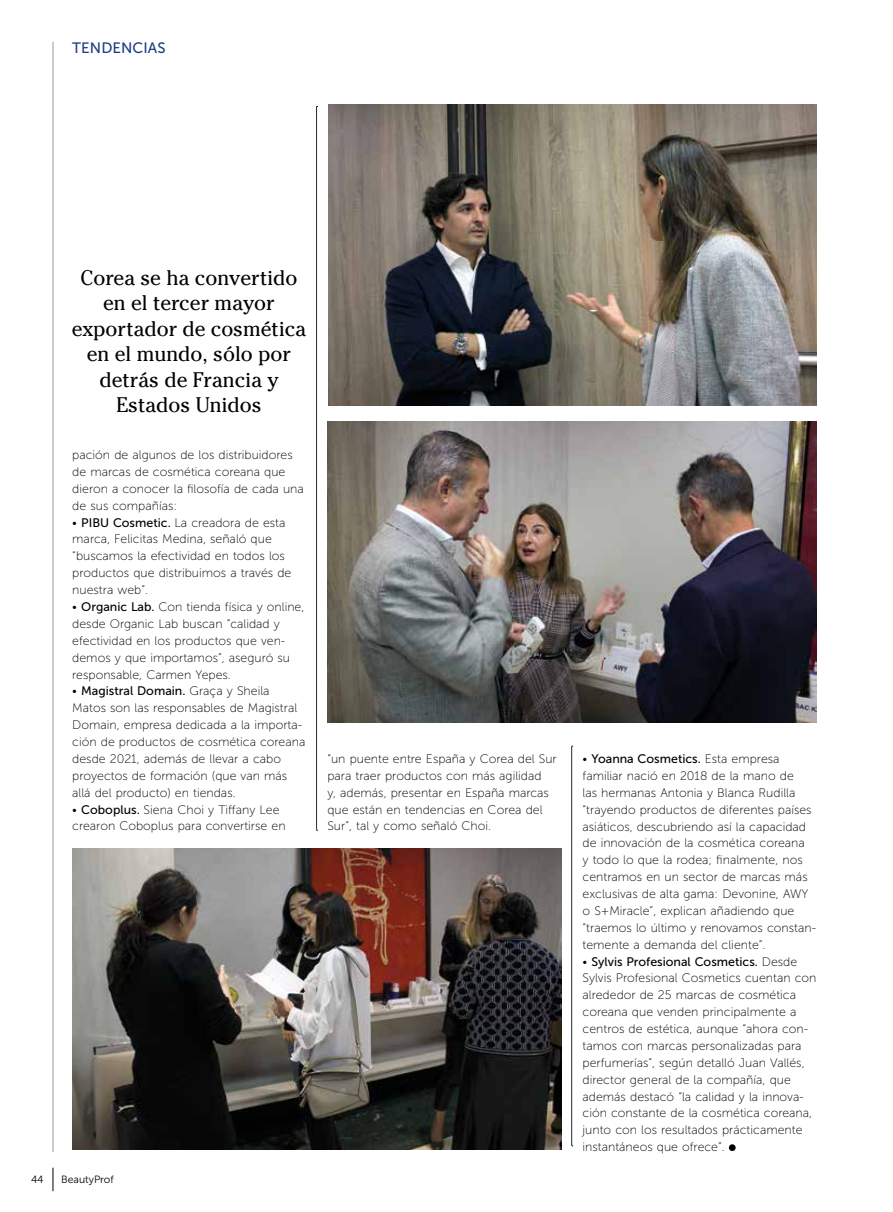
<style>
.page{position:relative;width:893px;height:1212px;background:#fff}
.page>*{position:absolute;margin:0;border:0;box-sizing:border-box;transform-origin:0 0}
.t1{font:21px/25.5px "Cheltenham Std";color:#000;text-align:center}
.t2{font:15px "Museo Sans 500";letter-spacing:.005em;color:#1e3d84}
.t3{font:12.3px/17px "Museo Sans 100";color:#000}
.t4{font:12.3px "Museo Sans 500";color:#000}
.t5{font:10.5px "Museo Sans 300";color:#000}
.s1{font-family:"Museo Sans 500"}
.s2{font-family:"Museo Sans 100"}
</style>
<div class="page">
<svg style="left:53px;top:1167px;width:1px;height:24px"></svg>
<hr style="left:53px;top:42px;width:1px;height:1110px;background:#9b9b9a">
<div style="left:729px;top:1144px;width:7px;height:7px;background:#000;border-radius:50%"></div>
<svg style="left:571px;top:746px;width:2px;height:400px"></svg>
<svg style="left:316px;top:106px;width:2px;height:725px"></svg>
<img style="left:329px;top:105px;width:487px;height:301px">
<img style="left:328px;top:421px;width:488px;height:302px">
<img style="left:72px;top:848px;width:489px;height:302px">
<p class="t2" style="left:72px;top:40px;width:95px">TENDENCIAS</p>
<h1 class="t1" style="left:72px;top:265px;width:236px">Corea se ha convertido en el tercer mayor exportador de cosmética en el mundo, sólo por detrás de Francia y<br>Estados Unidos</h1>
<p class="t3" style="left:72px;top:446px;width:233px">pación de algunos de los distribuidores de marcas de cosmética coreana que dieron a conocer la filosofía de cada una de sus compañías:</p>
<p class="t3" style="left:72px;top:514px;width:221px">• <span class="s1">PIBU Cosmetic.</span> La creadora de esta marca, Felicitas Medina, señaló que “buscamos la efectividad en todos los productos que distribuimos a través de nuestra web”.</p>
<p class="t3" style="left:72px;top:598px;width:234px">• <span class="s1">Organic Lab.</span> Con tienda física y online, desde Organic Lab buscan “calidad y efectividad en los productos que ven&shy;demos y que importamos”, aseguró su responsable, Carmen Yepes.</p>
<p class="t4" style="left:72px;top:684px;width:199px"><span class="s2">•</span> Magistral Domain. <span class="s2">Graça y Sheila</span></p>
<p class="t3" style="left:72px;top:700px;width:235px">Matos son las responsables de Magistral Domain, empresa dedicada a la importa&shy;ción de productos de cosmética coreana desde 2021, además de llevar a cabo proyectos de formación (que van más allá del producto) en tiendas.</p>
<p class="t3" style="left:72px;top:801px;width:215px">• <span class="s1">Coboplus.</span> Siena Choi y Tiffany Lee crearon Coboplus para convertirse en</p>
<p class="t5" style="left:31px;top:1174px;width:14px">44</p>
<p class="t5" style="left:61px;top:1174px;width:54px">BeautyProf</p>
<p class="t3" style="left:327px;top:750px;width:231px">“un puente entre España y Corea del Sur para traer productos con más agilidad<br>y, además, presentar en España marcas que están en tendencias en Corea del Sur”, tal y como señaló Choi.</p>
<p class="t4" style="left:583px;top:752px;width:198px"><span class="s2">•</span> Yoanna Cosmetics. <span class="s2">Esta empresa</span></p>
<p class="t3" style="left:583px;top:767px;width:235px">familiar nació en 2018 de la mano de<br>las hermanas Antonia y Blanca Rudilla “trayendo productos de diferentes países asiáticos, descubriendo así la capacidad de innovación de la cosmética coreana<br>y todo lo que la rodea; finalmente, nos centramos en un sector de marcas más exclusivas de alta gama: Devonine, AWY o S+Miracle”, explican añadiendo que “traemos lo último y renovamos constan&shy;temente a demanda del cliente”.</p>
<p class="t4" style="left:583px;top:954px;width:216px"><span class="s2">•</span> Sylvis Profesional Cosmetics. <span class="s2">Desde</span></p>
<p class="t3" style="left:583px;top:970px;width:235px">Sylvis Profesional Cosmetics cuentan con alrededor de 25 marcas de cosmética coreana que venden principalmente a centros de estética, aunque “ahora con&shy;tamos con marcas personalizadas para perfumerías”, según detalló Juan Vallés, director general de la compañía, que además destacó “la calidad y la innova&shy;ción constante de la cosmética coreana, junto con los resultados prácticamente instantáneos que ofrece”.</p>
</div>
